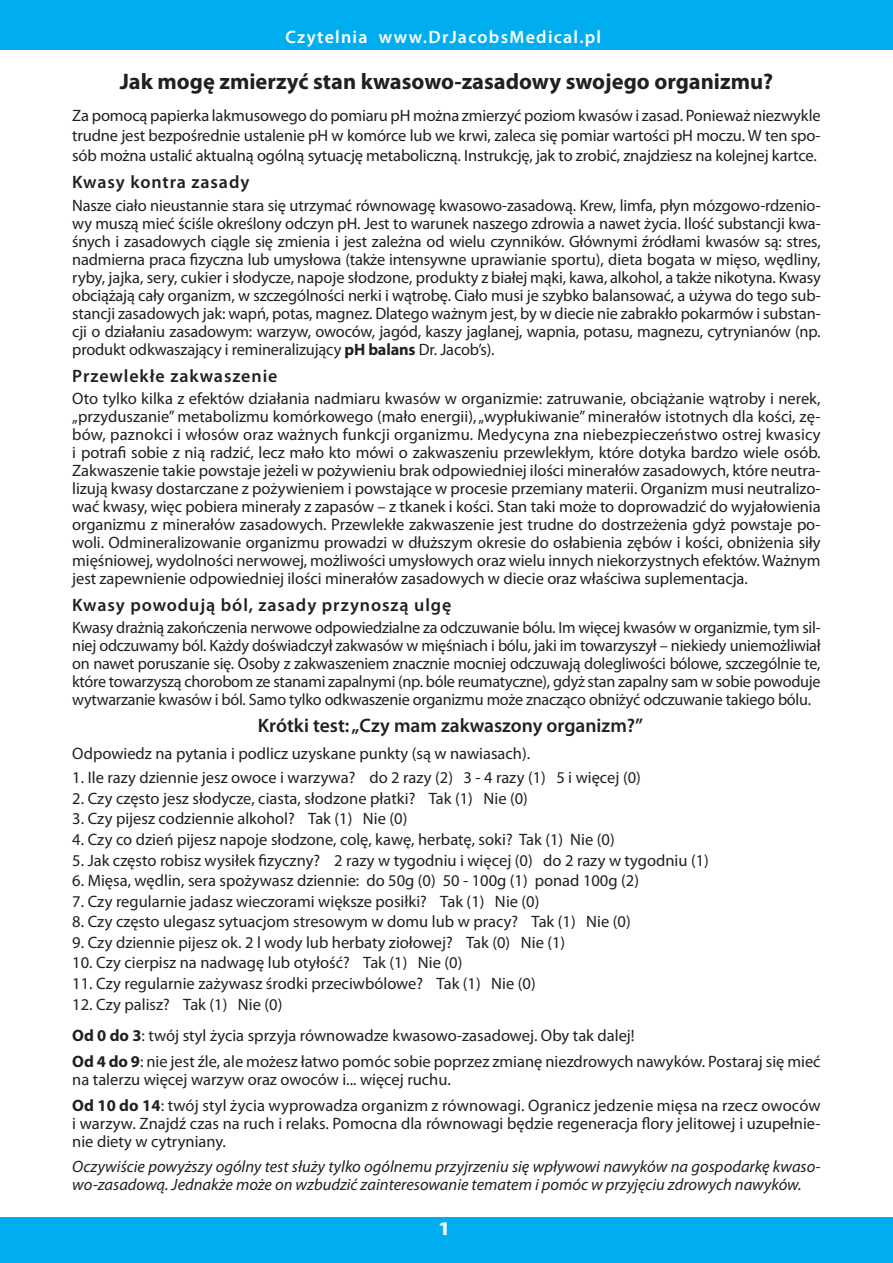
<style>
.page{position:relative;width:893px;height:1263px;background:#fff}
.page>*{position:absolute;margin:0;border:0;box-sizing:border-box;transform-origin:0 0}
.t1{font:700 22.5px "Myriad Pro";color:#231f20}
.t2{font:600 19.5px "Myriad Pro";color:#231f20}
.t3{font:700 19.5px "Myriad Pro";color:#fff;scale:1.2 1}
.text_produkty{font:600 18px "Myriad Pro";letter-spacing:.05em;color:#231f20}
.t4{font:600 18px "Myriad Pro";letter-spacing:.07em;color:#fff}
.text_produkty-2{font:16.5px/18px "Myriad Pro";color:#231f20;text-align:justify}
.text_produkty-3{font:italic 16.5px/18px "Myriad Pro";color:#231f20}
.s1{font-weight:700}
</style>
<div class="page">
<div style="left:0;top:0;width:893px;height:49px;background:#00aeef"></div>
<div style="left:0;top:1218px;width:893px;height:45px;background:#00aeef"></div>
<p class="t4" style="left:285px;top:26px;width:317px">Czytelnia www.DrJacobsMedical.pl</p>
<p class="t1" style="left:120px;top:67px;width:655px">Jak mogę zmierzyć stan kwasowo-zasadowy swojego organizmu?</p>
<p class="text_produkty-2" style="left:72px;top:105px;width:750px;line-height:19.8px">Za pomocą papierka lakmusowego do pomiaru pH można zmierzyć poziom kwasów i zasad. Ponieważ niezwykle trudne jest bezpośrednie ustalenie pH w komórce lub we krwi, zaleca się pomiar wartości pH moczu. W ten spo&shy;sób można ustalić aktualną ogólną sytuację metaboliczną. Instrukcję, jak to zrobić, znajdziesz na kolejnej kartce.</p>
<p class="text_produkty" style="left:72px;top:170px;width:179px">Kwasy kontra zasady</p>
<p class="text_produkty-2" style="left:72px;top:197px;width:750px">Nasze ciało nieustannie stara się utrzymać równowagę kwasowo-zasadową. Krew, limfa, płyn mózgowo-rdzenio&shy;wy muszą mieć ściśle określony odczyn pH. Jest to warunek naszego zdrowia a nawet życia. Ilość substancji kwa&shy;śnych i zasadowych ciągle się zmienia i jest zależna od wielu czynników. Głównymi źródłami kwasów są: stres, nadmierna praca fizyczna lub umysłowa (także intensywne uprawianie sportu), dieta bogata w mięso, wędliny, ryby, jajka, sery, cukier i słodycze, napoje słodzone, produkty z białej mąki, kawa, alkohol, a także nikotyna. Kwasy obciążają cały organizm, w szczególności nerki i wątrobę. Ciało musi je szybko balansować, a używa do tego sub&shy;stancji zasadowych jak: wapń, potas, magnez. Dlatego ważnym jest, by w diecie nie zabrakło pokarmów i substan&shy;cji o działaniu zasadowym: warzyw, owoców, jagód, kaszy jaglanej, wapnia, potasu, magnezu, cytrynianów (np. produkt odkwaszający i remineralizujący <span class="s1">pH balans</span> Dr. Jacob’s).</p>
<p class="text_produkty" style="left:72px;top:365px;width:207px">Przewlekłe zakwaszenie</p>
<p class="text_produkty-2" style="left:72px;top:390px;width:750px">Oto tylko kilka z efektów działania nadmiaru kwasów w organizmie: zatruwanie, obciążanie wątroby i nerek, „przyduszanie” metabolizmu komórkowego (mało energii), „wypłukiwanie” minerałów istotnych dla kości, zę&shy;bów, paznokci i włosów oraz ważnych funkcji organizmu. Medycyna zna niebezpieczeństwo ostrej kwasicy i potrafi sobie z nią radzić, lecz mało kto mówi o zakwaszeniu przewlekłym, które dotyka bardzo wiele osób.<br>Zakwaszenie takie powstaje jeżeli w pożywieniu brak odpowiedniej ilości minerałów zasadowych, które neutra&shy;lizują kwasy dostarczane z pożywieniem i powstające w procesie przemiany materii. Organizm musi neutralizo&shy;wać kwasy, więc pobiera minerały z zapasów – z tkanek i kości. Stan taki może to doprowadzić do wyjałowienia organizmu z minerałów zasadowych. Przewlekłe zakwaszenie jest trudne do dostrzeżenia gdyż powstaje po&shy;woli. Odmineralizowanie organizmu prowadzi w dłuższym okresie do osłabienia zębów i kości, obniżenia siły mięśniowej, wydolności nerwowej, możliwości umysłowych oraz wielu innych niekorzystnych efektów. Ważnym jest zapewnienie odpowiedniej ilości minerałów zasadowych w diecie oraz właściwa suplementacja.</p>
<p class="text_produkty" style="left:72px;top:594px;width:381px">Kwasy powodują ból, zasady przynoszą ulgę</p>
<p class="text_produkty-2" style="left:72px;top:619px;width:750px">Kwasy drażnią zakończenia nerwowe odpowiedzialne za odczuwanie bólu. Im więcej kwasów w organizmie, tym sil&shy;niej odczuwamy ból. Każdy doświadczył zakwasów w mięśniach i bólu, jaki im towarzyszył – niekiedy uniemożliwiał on nawet poruszanie się. Osoby z zakwaszeniem znacznie mocniej odczuwają dolegliwości bólowe, szczególnie te, które towarzyszą chorobom ze stanami zapalnymi (np. bóle reumatyczne), gdyż stan zapalny sam w sobie powoduje wytwarzanie kwasów i ból. Samo tylko odkwaszenie organizmu może znacząco obniżyć odczuwanie takiego bólu.</p>
<p class="t2" style="left:258px;top:713px;width:387px">Krótki test: „Czy mam zakwaszony organizm?”</p>
<p class="text_produkty-2" style="left:72px;top:744px;width:459px">Odpowiedz na pytania i podlicz uzyskane punkty (są w nawiasach).</p>
<p class="text_produkty-2" style="left:72px;top:768px;width:570px">1. Ile razy dziennie jesz owoce i warzywa? do 2 razy (2) 3 - 4 razy (1) 5 i więcej (0)</p>
<p class="text_produkty-2" style="left:72px;top:789px;width:457px">2. Czy często jesz słodycze, ciasta, słodzone płatki? Tak (1) Nie (0)</p>
<p class="text_produkty-2" style="left:72px;top:810px;width:337px">3. Czy pijesz codziennie alkohol? Tak (1) Nie (0)</p>
<p class="text_produkty-2" style="left:72px;top:830px;width:544px">4. Czy co dzień pijesz napoje słodzone, colę, kawę, herbatę, soki? Tak (1) Nie (0)</p>
<p class="text_produkty-2" style="left:72px;top:851px;width:638px">5. Jak często robisz wysiłek fizyczny? 2 razy w tygodniu i więcej (0) do 2 razy w tygodniu (1)</p>
<p class="text_produkty-2" style="left:72px;top:871px;width:568px">6. Mięsa, wędlin, sera spożywasz dziennie: do 50g (0) 50 - 100g (1) ponad 100g (2)</p>
<p class="text_produkty-2" style="left:72px;top:892px;width:469px">7. Czy regularnie jadasz wieczorami większe posiłki? Tak (1) Nie (0)</p>
<p class="text_produkty-2" style="left:72px;top:912px;width:560px">8. Czy często ulegasz sytuacjom stresowym w domu lub w pracy? Tak (1) Nie (0)</p>
<p class="text_produkty-2" style="left:72px;top:933px;width:494px">9. Czy dziennie pijesz ok. 2 l wody lub herbaty ziołowej? Tak (0) Nie (1)</p>
<p class="text_produkty-2" style="left:72px;top:953px;width:392px">10. Czy cierpisz na nadwagę lub otyłość? Tak (1) Nie (0)</p>
<p class="text_produkty-2" style="left:72px;top:974px;width:465px">11. Czy regularnie zażywasz środki przeciwbólowe? Tak (1) Nie (0)</p>
<p class="text_produkty-2" style="left:72px;top:995px;width:212px">12. Czy palisz? Tak (1) Nie (0)</p>
<p class="text_produkty-2" style="left:72px;top:1026px;width:564px"><span class="s1">Od 0 do 3</span>: twój styl życia sprzyja równowadze kwasowo-zasadowej. Oby tak dalej!</p>
<p class="text_produkty-2" style="left:72px;top:1052px;width:750px"><span class="s1">Od 4 do 9</span>: nie jest źle, ale możesz łatwo pomóc sobie poprzez zmianę niezdrowych nawyków. Postaraj się mieć na talerzu więcej warzyw oraz owoców i... więcej ruchu.</p>
<p class="text_produkty-2" style="left:72px;top:1096px;width:750px"><span class="s1">Od 10 do 14</span>: twój styl życia wyprowadza organizm z równowagi. Ogranicz jedzenie mięsa na rzecz owoców i warzyw. Znajdź czas na ruch i relaks. Pomocna dla równowagi będzie regeneracja flory jelitowej i uzupełnie&shy;nie diety w cytryniany.</p>
<p class="text_produkty-3" style="left:72px;top:1157px;width:750px">Oczywiście powyższy ogólny test służy tylko ogólnemu przyjrzeniu się wpływowi nawyków na gospodarkę kwaso&shy;wo-zasadową. Jednakże może on wzbudzić zainteresowanie tematem i pomóc w przyjęciu zdrowych nawyków.</p>
<p class="t3" style="left:438px;top:1216px;width:12px">1</p>
</div>
